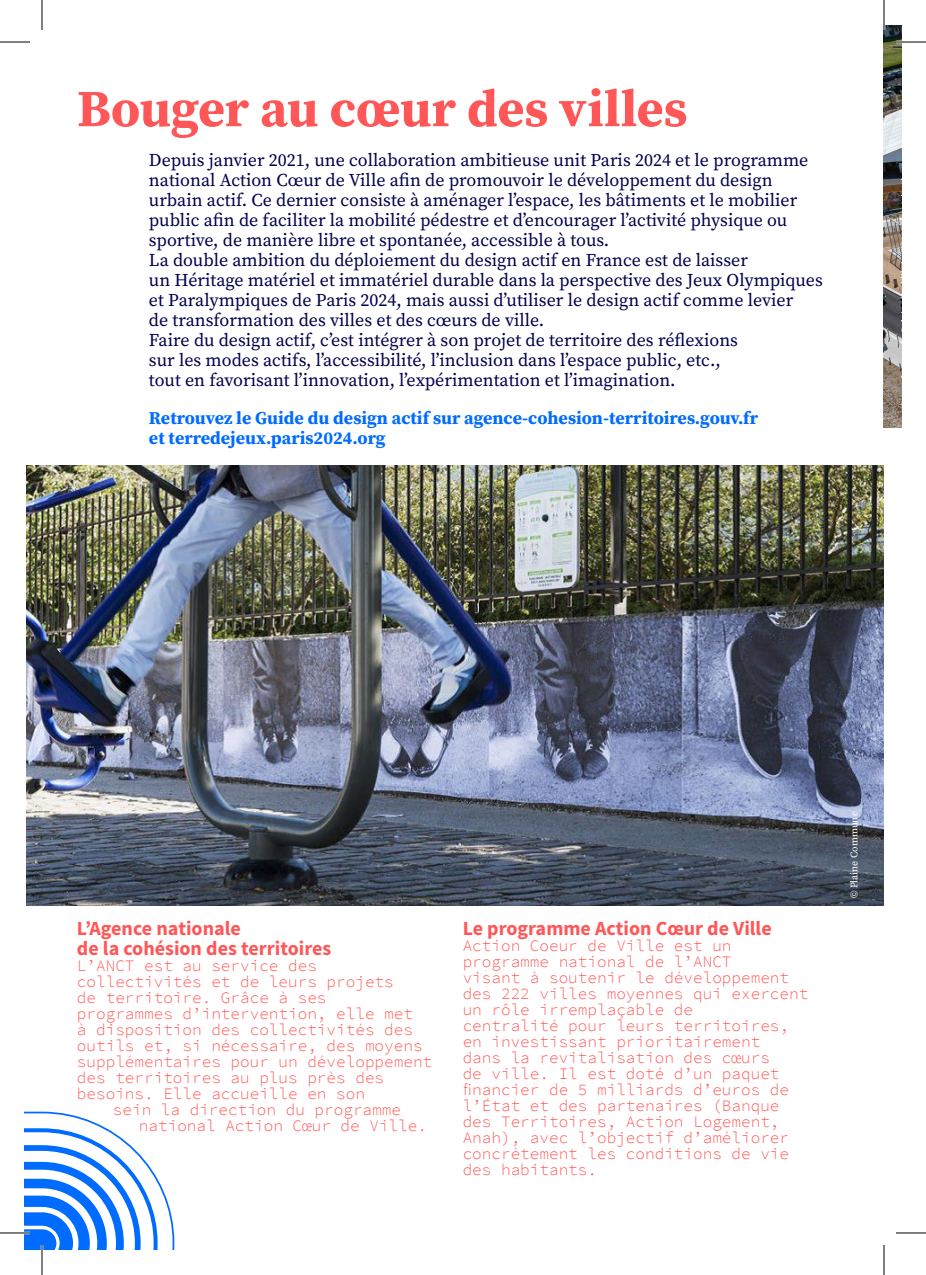
<style>
.page{position:relative;width:926px;height:1275px;background:#fff}
.page>*{position:absolute;margin:0;border:0;box-sizing:border-box;transform-origin:0 0}
.t1{font:700 52px "Source Serif Pro";letter-spacing:-.005em;color:#ff5757}
.t2{font:700 20px/20px "Source Sans Pro";color:#ff5757}
.t3{font:18px/20px "Source Serif Variable";color:#00004d}
.t4{font:700 18px/20px "Source Serif Pro";color:#006bff}
.t5{font:300 16px/16px "Source Code Pro";color:#ff5757}
.t6{font:10px "Source Serif Variable";color:#fff}
</style>
<div class="page">
<img style="left:884px;top:25px;width:17px;height:403px">
<svg style="left:25px;top:1111px;width:149px;height:139px"></svg>
<img style="left:27px;top:465px;width:857px;height:440px">
<hr style="left:896px;top:41px;width:30px;height:2px;background:#fff">
<hr style="left:0;top:1231px;width:30px;height:3px;background:#fff">
<hr style="left:41px;top:1245px;width:2px;height:30px;background:#fff">
<hr style="left:0;top:42px;width:30px;height:1px;background:#000">
<hr style="left:896px;top:42px;width:30px;height:1px;background:#000">
<hr style="left:0;top:1232px;width:30px;height:1px;background:#000">
<hr style="left:896px;top:1232px;width:30px;height:1px;background:#000">
<hr style="left:42px;top:0;width:1px;height:30px;background:#000">
<hr style="left:42px;top:1245px;width:1px;height:30px;background:#000">
<hr style="left:884px;top:0;width:1px;height:30px;background:#000">
<hr style="left:884px;top:1245px;width:1px;height:30px;background:#000">
<p class="t1" style="left:77px;top:73px;width:612px">Bouger au cœur des villes</p>
<p class="t3" style="left:149px;top:150px;width:661px">Depuis janvier 2021, une collaboration ambitieuse unit Paris 2024 et le programme national Action Cœur de Ville afin de promouvoir le développement du design urbain actif. Ce dernier consiste à aménager l’espace, les bâtiments et le mobilier public afin de faciliter la mobilité pédestre et d’encourager l’activité physique ou sportive, de manière libre et spontanée, accessible à tous.</p>
<p class="t3" style="left:149px;top:250px;width:601px">La double ambition du déploiement du design actif en France est de laisser</p>
<p class="t3" style="left:149px;top:270px;width:675px">un Héritage matériel et immatériel durable dans la perspective des Jeux Olympiques et Paralympiques de Paris 2024, mais aussi d’utiliser le design actif comme levier</p>
<p class="t3" style="left:149px;top:310px;width:591px">de transformation des villes et des cœurs de ville.<br>Faire du design actif, c’est intégrer à son projet de territoire des réflexions</p>
<p class="t3" style="left:149px;top:350px;width:573px">sur les modes actifs, l’accessibilité, l’inclusion dans l’espace public, etc., tout en favorisant l’innovation, l’expérimentation et l’imagination.</p>
<p class="t4" style="left:149px;top:408px;width:611px">Retrouvez le Guide du design actif sur agence-cohesion-territoires.gouv.fr et terredejeux.paris2024.org</p>
<p class="t2" style="left:77px;top:919px;width:256px">L’Agence nationale<br>de la cohésion des territoires</p>
<p class="t5" style="left:77px;top:958px;width:242px">L’ANCT est au service des</p>
<p class="t5" style="left:77px;top:974px;width:318px">collectivités et de leurs projets</p>
<p class="t5" style="left:77px;top:990px;width:251px">de territoire. Grâce à ses</p>
<p class="t5" style="left:77px;top:1006px;width:338px">programmes d’intervention, elle met</p>
<p class="t5" style="left:77px;top:1022px;width:338px">à disposition des collectivités des</p>
<p class="t5" style="left:77px;top:1038px;width:347px">outils et, si nécessaire, des moyens</p>
<p class="t5" style="left:77px;top:1054px;width:357px">supplémentaires pour un développement</p>
<p class="t5" style="left:77px;top:1070px;width:309px">des territoires au plus près des</p>
<p class="t5" style="left:77px;top:1086px;width:290px">besoins. Elle accueille en son</p>
<p class="t5" style="left:113px;top:1102px;width:290px">sein la direction du programme</p>
<p class="t5" style="left:139px;top:1118px;width:290px">national Action Cœur de Ville.</p>
<p class="t2" style="left:463px;top:919px;width:310px">Le programme Action Cœur de Ville</p>
<p class="t5" style="left:463px;top:938px;width:347px">Action Coeur de Ville est un programme national de l’ANCT<br>visant à soutenir le développement des 222 villes moyennes qui exercent un rôle irremplaçable de<br>centralité pour leurs territoires, en investissant prioritairement<br>dans la revitalisation des cœurs<br>de ville. Il est doté d’un paquet financier de 5 milliards d’euros de l’État et des partenaires (Banque des Territoires, Action Logement,<br>Anah), avec l’objectif d’améliorer concrètement les conditions de vie des habitants.</p>
<p class="t6" style="left:847px;top:898px;width:88px;rotate:-90deg">© Plaine Commune</p>
</div>
